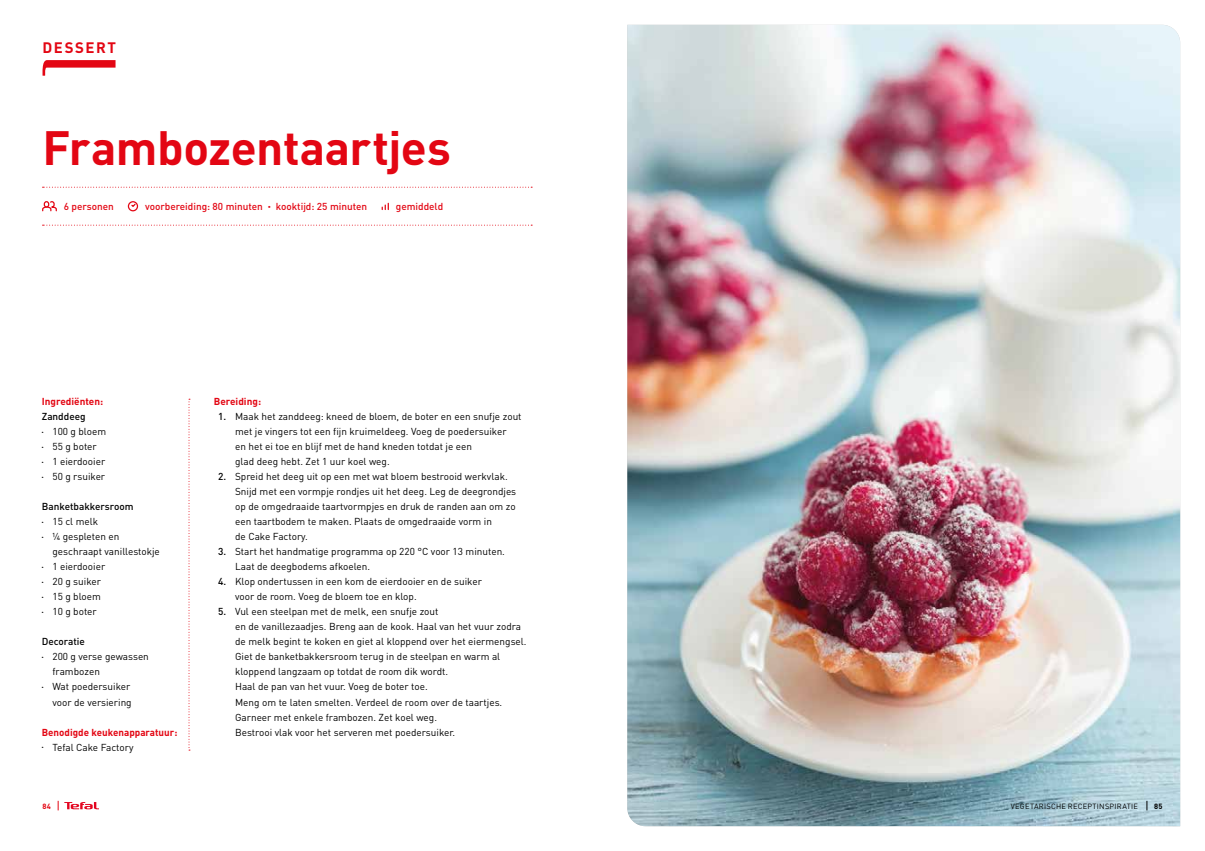
<style>
.page{position:relative;width:1205px;height:851px;background:#fff}
.page>*{position:absolute;margin:0;border:0;box-sizing:border-box;transform-origin:0 0}
.t1{font:700 47.5px "DIN";letter-spacing:-.01em;color:#e30613}
.t2{font:700 15px "DIN";letter-spacing:.1em;color:#e30613}
.t3{font:10px/15px "DIN";color:#000}
.t4{font:500 10px "DIN";color:#e30613}
.t5{font:700 10px "DIN";color:#e30613}
.t6{font:500 10px "DIN";color:#000}
.t7{font:7.5px "DIN";letter-spacing:.03em;color:#000}
.t8{font:700 7.5px "DIN";color:#e30613}
.t9{font:700 7.5px "DIN";color:#000}
.s1{font-size:6.25px}
.s2{font-family:"Myriad Pro";font-size:6.25px}
.s3{font-weight:500}
</style>
<div class="page">
<img style="left:627px;top:25px;width:553px;height:801px">
<svg style="left:43px;top:60px;width:73px;height:16px"></svg>
<svg style="left:189px;top:399px;width:1px;height:351px"></svg>
<svg style="left:42px;top:201px;width:15px;height:11px"></svg>
<div style="left:128px;top:201px;width:10px;height:10px;border:1px solid #e30613;border-radius:50%"></div>
<svg style="left:130px;top:202px;width:7px;height:6px"></svg>
<svg style="left:382px;top:203px;width:7px;height:6px"></svg>
<svg style="left:43px;top:225px;width:489px;height:1px"></svg>
<svg style="left:43px;top:187px;width:489px;height:1px"></svg>
<svg style="left:58px;top:800px;width:41px;height:10px"></svg>
<h2 class="t2" style="left:43px;top:38px;width:75px">DESSERT</h2>
<h1 class="t1" style="left:43px;top:117px;width:410px">Frambozentaartjes</h1>
<p class="t4" style="left:64px;top:200px;width:52px">6 personen</p>
<p class="t4" style="left:145px;top:200px;width:224px">voorbereiding: 80 minuten <span class="s1">•</span> kooktijd: 25 minuten</p>
<p class="t4" style="left:396px;top:200px;width:49px">gemiddeld</p>
<p class="t5" style="left:42px;top:395px;width:63px">Ingrediënten:</p>
<p class="t6" style="left:42px;top:410px;width:45px">Zanddeeg</p>
<p class="t3" style="left:42px;top:424px;width:66px"><span class="s2">•</span> 100 g bloem</p>
<p class="t3" style="left:42px;top:439px;width:56px"><span class="s2">•</span> 55 g boter</p>
<p class="t3" style="left:42px;top:454px;width:65px"><span class="s2">•</span> 1 eierdooier</p>
<p class="t3" style="left:42px;top:469px;width:65px"><span class="s2">•</span> 50 g rsuiker</p>
<p class="t6" style="left:42px;top:500px;width:93px">Banketbakkersroom</p>
<p class="t3" style="left:42px;top:514px;width:58px"><span class="s2">•</span> 15 cl melk</p>
<p class="t3" style="left:52px;top:529px;width:109px;text-indent:-11px"><span class="s2">•</span> ¼ gespleten en geschraapt vanillestokje</p>
<p class="t3" style="left:42px;top:559px;width:65px"><span class="s2">•</span> 1 eierdooier</p>
<p class="t3" style="left:42px;top:574px;width:61px"><span class="s2">•</span> 20 g suiker</p>
<p class="t3" style="left:42px;top:589px;width:61px"><span class="s2">•</span> 15 g bloem</p>
<p class="t3" style="left:42px;top:604px;width:56px"><span class="s2">•</span> 10 g boter</p>
<p class="t6" style="left:42px;top:635px;width:45px">Decoratie</p>
<p class="t3" style="left:52px;top:649px;width:98px;text-indent:-11px"><span class="s2">•</span> 200 g verse gewassen frambozen</p>
<p class="t3" style="left:42px;top:679px;width:91px;text-align:right"><span class="s2">•</span> Wat poedersuiker voor de versiering</p>
<p class="t5" style="left:42px;top:725px;width:137px">Benodigde keukenapparatuur:</p>
<p class="t3" style="left:42px;top:739px;width:93px"><span class="s2">•</span> Tefal Cake Factory</p>
<p class="t5" style="left:214px;top:395px;width:49px">Bereiding:</p>
<p class="t3" style="left:235px;top:409px;width:288px;text-indent:-17px"><span class="s3">1.</span> Maak het zanddeeg: kneed de bloem, de boter en een snufje zout met je vingers tot een fijn kruimeldeeg. Voeg de poedersuiker<br>en het ei toe en blijf met de hand kneden totdat je een<br>glad deeg hebt. Zet 1 uur koel weg.</p>
<p class="t3" style="left:235px;top:469px;width:283px;text-indent:-17px"><span class="s3">2.</span> Spreid het deeg uit op een met wat bloem bestrooid werkvlak.<br>Snijd met een vormpje rondjes uit het deeg. Leg de deegrondjes op de omgedraaide taartvormpjes en druk de randen aan om zo een taartbodem te maken. Plaats de omgedraaide vorm in<br>de Cake Factory.</p>
<p class="t3" style="left:235px;top:544px;width:271px;text-indent:-17px"><span class="s3">3.</span> Start het handmatige programma op 220 °C voor 13 minuten.<br>Laat de deegbodems afkoelen.</p>
<p class="t3" style="left:235px;top:574px;width:248px;text-indent:-17px"><span class="s3">4.</span> Klop ondertussen in een kom de eierdooier en de suiker voor de room. Voeg de bloem toe en klop.</p>
<p class="t3" style="left:235px;top:604px;width:293px;text-indent:-17px"><span class="s3">5.</span> Vul een steelpan met de melk, een snufje zout<br>en de vanillezaadjes. Breng aan de kook. Haal van het vuur zodra de melk begint te koken en giet al kloppend over het eiermengsel.<br>Giet de banketbakkersroom terug in de steelpan en warm al kloppend langzaam op totdat de room dik wordt.<br>Haal de pan van het vuur. Voeg de boter toe.<br>Meng om te laten smelten. Verdeel de room over de taartjes.<br>Garneer met enkele frambozen. Zet koel weg.<br>Bestrooi vlak voor het serveren met poedersuiker.</p>
<p class="t8" style="left:43px;top:801px;width:10px">84</p>
<p class="t7" style="left:1011px;top:801px;width:129px">VEGETARISCHE RECEPTINSPIRATIE</p>
<p class="t9" style="left:1154px;top:801px;width:10px">85</p>
</div>
